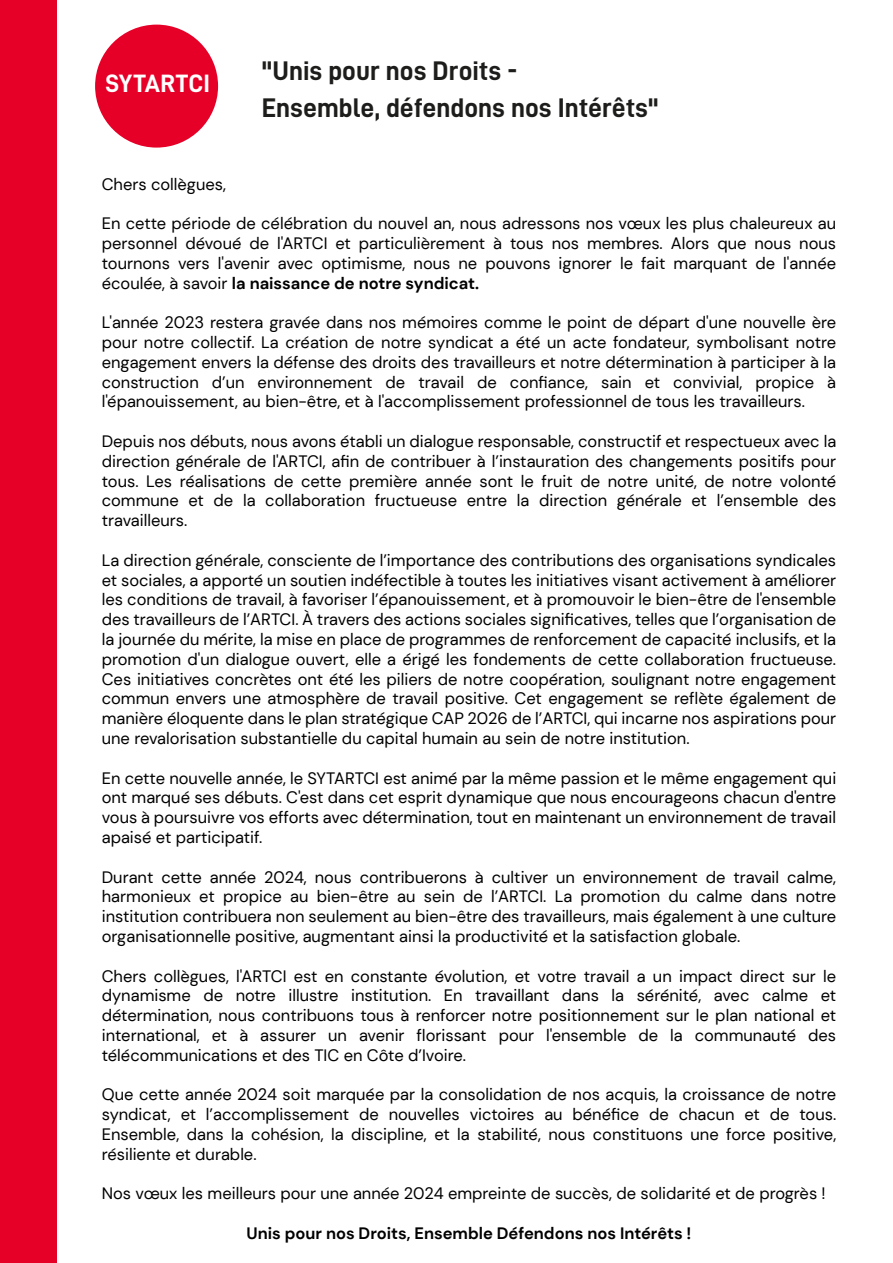
<style>
.page{position:relative;width:893px;height:1263px;background:#fff}
.page>*{position:absolute;margin:0;border:0;box-sizing:border-box;transform-origin:0 0}
.t1{font:27px/37.5px "D DIN Bold";color:#1d1d1b}
.t2{font:25.2px "D DIN Bold";letter-spacing:.005em;color:#fff}
.t3{font:16.5px/19.8px "DM Sans";color:#000;text-align:justify}
.t4{font:700 16.5px "DM Sans";color:#000}
.s1{font-weight:700}
</style>
<div class="page">
<div style="left:0;top:0;width:56px;height:1263px;background:#e60028"></div>
<div style="left:95px;top:25px;width:123px;height:123px;background:#e60028;border-radius:50%"></div>
<h2 class="t2" style="left:105px;top:70px;width:106px">SYTARTCI</h2>
<h1 class="t1" style="left:262px;top:51px;width:398px">"Unis pour nos Droits -<br>Ensemble, défendons nos Intérêts"</h1>
<p class="t3" style="left:102px;top:174px;width:126px">Chers collègues,</p>
<p class="t3" style="left:102px;top:213px;width:736px">En cette période de célébration du nouvel an, nous adressons nos vœux les plus chaleureux au personnel dévoué de l'ARTCI et particulièrement à tous nos membres. Alors que nous nous tournons vers l'avenir avec optimisme, nous ne pouvons ignorer le fait marquant de l'année écoulée, à savoir <span class="s1">la naissance de notre syndicat.</span></p>
<p class="t3" style="left:102px;top:312px;width:736px">L'année 2023 restera gravée dans nos mémoires comme le point de départ d'une nouvelle ère pour notre collectif. La création de notre syndicat a été un acte fondateur, symbolisant notre engagement envers la défense des droits des travailleurs et notre détermination à participer à la construction d’un environnement de travail de confiance, sain et convivial, propice à l'épanouissement, au bien-être, et à l'accomplissement professionnel de tous les travailleurs.</p>
<p class="t3" style="left:102px;top:431px;width:736px">Depuis nos débuts, nous avons établi un dialogue responsable, constructif et respectueux avec la direction générale de l'ARTCI, afin de contribuer à l’instauration des changements positifs pour tous. Les réalisations de cette première année sont le fruit de notre unité, de notre volonté commune et de la collaboration fructueuse entre la direction générale et l’ensemble des travailleurs.</p>
<p class="t3" style="left:102px;top:550px;width:736px">La direction générale, consciente de l’importance des contributions des organisations syndicales et sociales, a apporté un soutien indéfectible à toutes les initiatives visant activement à améliorer les conditions de travail, à favoriser l’épanouissement, et à promouvoir le bien-être de l'ensemble des travailleurs de l’ARTCI. À travers des actions sociales significatives, telles que l’organisation de la journée du mérite, la mise en place de programmes de renforcement de capacité inclusifs, et la promotion d'un dialogue ouvert, elle a érigé les fondements de cette collaboration fructueuse.<br>Ces initiatives concrètes ont été les piliers de notre coopération, soulignant notre engagement commun envers une atmosphère de travail positive. Cet engagement se reflète également de manière éloquente dans le plan stratégique CAP 2026 de l’ARTCI, qui incarne nos aspirations pour une revalorisation substantielle du capital humain au sein de notre institution.</p>
<p class="t3" style="left:102px;top:768px;width:736px">En cette nouvelle année, le SYTARTCI est animé par la même passion et le même engagement qui ont marqué ses débuts. C'est dans cet esprit dynamique que nous encourageons chacun d'entre vous à poursuivre vos efforts avec détermination, tout en maintenant un environnement de travail apaisé et participatif.</p>
<p class="t3" style="left:102px;top:867px;width:736px">Durant cette année 2024, nous contribuerons à cultiver un environnement de travail calme, harmonieux et propice au bien-être au sein de l’ARTCI. La promotion du calme dans notre institution contribuera non seulement au bien-être des travailleurs, mais également à une culture organisationnelle positive, augmentant ainsi la productivité et la satisfaction globale.</p>
<p class="t3" style="left:102px;top:966px;width:736px">Chers collègues, l'ARTCI est en constante évolution, et votre travail a un impact direct sur le dynamisme de notre illustre institution. En travaillant dans la sérénité, avec calme et détermination, nous contribuons tous à renforcer notre positionnement sur le plan national et international, et à assurer un avenir florissant pour l'ensemble de la communauté des télécommunications et des TIC en Côte d’Ivoire.</p>
<p class="t3" style="left:102px;top:1085px;width:736px">Que cette année 2024 soit marquée par la consolidation de nos acquis, la croissance de notre syndicat, et l’accomplissement de nouvelles victoires au bénéfice de chacun et de tous.<br>Ensemble, dans la cohésion, la discipline, et la stabilité, nous constituons une force positive, résiliente et durable.</p>
<p class="t3" style="left:102px;top:1184px;width:725px">Nos vœux les meilleurs pour une année 2024 empreinte de succès, de solidarité et de progrès !</p>
<p class="t4" style="left:246px;top:1223px;width:446px">Unis pour nos Droits, Ensemble Défendons nos Intérêts !</p>
</div>
